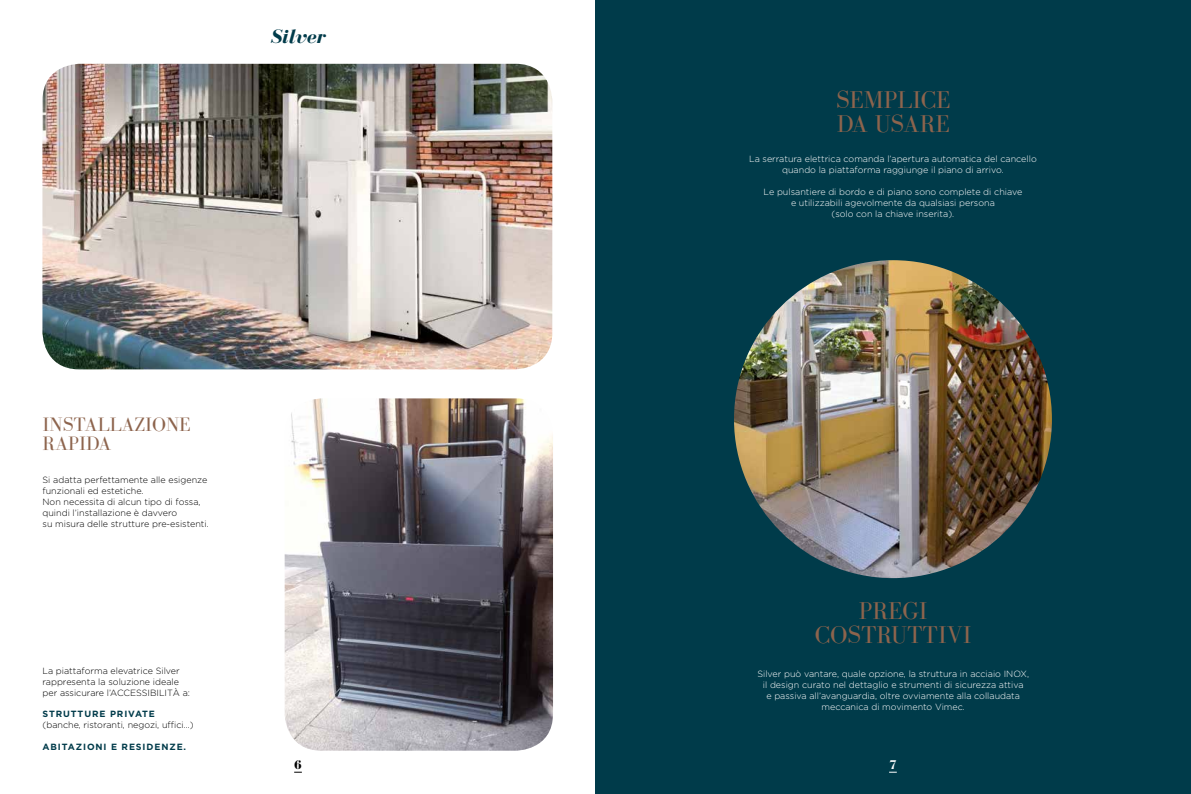
<style>
.page{position:relative;width:1191px;height:794px;background:#fff}
.page>*{position:absolute;margin:0;border:0;box-sizing:border-box;transform-origin:0 0}
.t1{font:25px/24px "Bodoni FLF";color:#8d644d}
.t2{font:20px/19px "Bodoni FLF";color:#8d644d}
.t3{font:italic 700 20px "Bodoni FLF";color:#003b4a}
.t4{font:700 13px "Bodoni FLF";color:#000}
.t5{font:700 13px "Bodoni FLF";color:#fff}
.t6{font:300 9px/11px "Gotham HTF";color:#fff;text-align:center}
.t7{font:300 9px/11px "Gotham HTF";color:#000}
.t8{font:700 9px "Gotham HTF";letter-spacing:.1em;color:#003b4a}
</style>
<div class="page">
<div style="left:595px;top:0;width:596px;height:794px;background:#003b4a"></div>
<img style="left:734px;top:260px;width:318px;height:318px;border-radius:159px">
<img style="left:285px;top:398px;width:268px;height:352px">
<img style="left:42px;top:64px;width:510px;height:305px">
<h2 class="t3" style="left:270px;top:29px;width:56px">Silver</h2>
<h1 class="t1" style="left:836px;top:87px;width:116px">SEMPLICE<br>DA USARE</h1>
<p class="t6" style="left:749px;top:153px;width:289px">La serratura elettrica comanda l’apertura automatica del cancello quando la piattaforma raggiunge il piano di arrivo.</p>
<p class="t6" style="left:763px;top:186px;width:260px">Le pulsantiere di bordo e di piano sono complete di chiave e utilizzabili agevolmente da qualsiasi persona<br>(solo con la chiave inserita).</p>
<h2 class="t2" style="left:43px;top:414px;width:150px">INSTALLAZIONE<br>RAPIDA</h2>
<p class="t7" style="left:43px;top:474px;width:168px">Si adatta perfettamente alle esigenze funzionali ed estetiche.<br>Non necessita di alcun tipo di fossa, quindi l’installazione è davvero<br>su misura delle strutture pre-esistenti.</p>
<p class="t7" style="left:43px;top:664px;width:149px">La piattaforma elevatrice Silver rappresenta la soluzione ideale per assicurare l’ACCESSIBILITÀ a:</p>
<p class="t8" style="left:43px;top:709px;width:114px">STRUTTURE PRIVATE</p>
<p class="t7" style="left:43px;top:719px;width:153px">(banche, ristoranti, negozi, uffici...)</p>
<p class="t8" style="left:43px;top:741px;width:145px">ABITAZIONI E RESIDENZE.</p>
<h1 class="t1" style="left:815px;top:598px;width:158px;text-align:center">PREGI<br>COSTRUTTIVI</h1>
<p class="t6" style="left:757px;top:668px;width:273px">Silver può vantare, quale opzione, la struttura in acciaio INOX, il design curato nel dettaglio e strumenti di sicurezza attiva<br>e passiva all’avanguardia, oltre ovviamente alla collaudata meccanica di movimento Vimec.</p>
<h3 class="t4" style="left:294px;top:757px;width:9px">6</h3>
<h3 class="t5" style="left:889px;top:757px;width:9px">7</h3>
</div>
